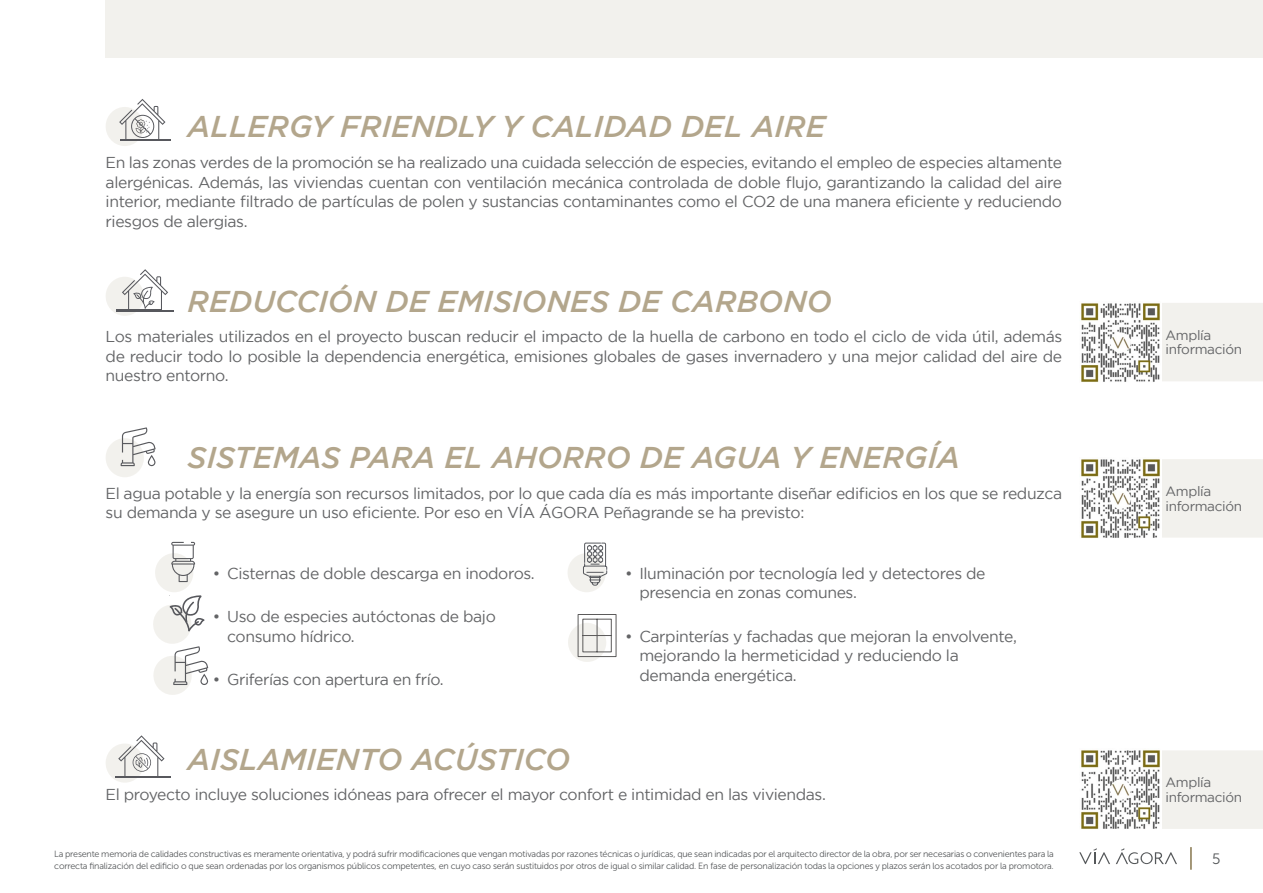
<style>
.page{position:relative;width:1263px;height:893px;background:#fff}
.page>*{position:absolute;margin:0;border:0;box-sizing:border-box;transform-origin:0 0}
.t1{font:italic 500 30px "Gotham";color:#b3a68c}
.t2{font:15.75px/19.5px "Gotham";letter-spacing:-.025em;color:#636466}
.t3{font:15px "Museo Sans 300";color:#55585a}
.t4{font:13.5px/14.7px "Gotham";letter-spacing:-.025em;color:#636466}
.t5{font:9px/12px "Museo Sans 300";letter-spacing:-.02em;color:#55585a}
</style>
<div class="page">
<div style="left:106px;top:0;width:1157px;height:57px;background:#f2f1ed"></div>
<svg style="left:1079px;top:848px;width:31px;height:16px"></svg>
<svg style="left:1116px;top:848px;width:61px;height:16px"></svg>
<hr style="left:1190px;top:847px;width:2px;height:23px;background:#87764e">
<svg style="left:106px;top:735px;width:65px;height:48px"></svg>
<svg style="left:106px;top:99px;width:65px;height:47px"></svg>
<hr style="left:117px;top:310px;width:57px;height:1px;background:#57585d">
<svg style="left:106px;top:269px;width:62px;height:47px"></svg>
<svg style="left:106px;top:427px;width:50px;height:50px"></svg>
<svg style="left:568px;top:542px;width:40px;height:50px"></svg>
<svg style="left:568px;top:614px;width:49px;height:48px"></svg>
<div style="left:1162px;top:303px;width:101px;height:78px;background:#f2f1ed"></div>
<div style="left:1162px;top:459px;width:101px;height:79px;background:#f2f1ed"></div>
<div style="left:1162px;top:750px;width:101px;height:79px;background:#f2f1ed"></div>
<svg style="left:153px;top:541px;width:55px;height:154px"></svg>
<img style="left:1081px;top:303px;width:79px;height:79px">
<img style="left:1081px;top:459px;width:79px;height:80px">
<img style="left:1081px;top:750px;width:79px;height:80px">
<h1 class="t1" style="left:188px;top:110px;width:639px">ALLERGY FRIENDLY Y CALIDAD DEL AIRE</h1>
<p class="t2" style="left:106px;top:152px;width:958px;text-align:justify">En las zonas verdes de la promoción se ha realizado una cuidada selección de especies, evitando el empleo de especies altamente alergénicas. Además, las viviendas cuentan con ventilación mecánica controlada de doble flujo, garantizando la calidad del aire interior, mediante filtrado de partículas de polen y sustancias contaminantes como el CO2 de una manera eficiente y reduciendo riesgos de alergias.</p>
<h1 class="t1" style="left:188px;top:284px;width:646px">REDUCCIÓN DE EMISIONES DE CARBONO</h1>
<p class="t2" style="left:106px;top:327px;width:958px;text-align:justify">Los materiales utilizados en el proyecto buscan reducir el impacto de la huella de carbono en todo el ciclo de vida útil, además de reducir todo lo posible la dependencia energética, emisiones globales de gases invernadero y una mejor calidad del aire de nuestro entorno.</p>
<h1 class="t1" style="left:188px;top:440px;width:774px">SISTEMAS PARA EL AHORRO DE AGUA Y ENERGÍA</h1>
<p class="t2" style="left:106px;top:483px;width:958px">El agua potable y la energía son recursos limitados, por lo que cada día es más importante diseñar edificios en los que se reduzca su demanda y se asegure un uso eficiente. Por eso en VÍA ÁGORA Peñagrande se ha previsto:</p>
<p class="t2" style="left:213px;top:563px;width:323px">• Cisternas de doble descarga en inodoros.</p>
<p class="t2" style="left:227px;top:606px;width:270px;text-indent:-14px">• Uso de especies autóctonas de bajo consumo hídrico.</p>
<p class="t2" style="left:213px;top:669px;width:232px">• Griferías con apertura en frío.</p>
<p class="t2" style="left:639px;top:563px;width:348px;text-indent:-14px">• Iluminación por tecnología led y detectores de presencia en zonas comunes.</p>
<p class="t2" style="left:639px;top:626px;width:379px;text-indent:-14px">• Carpinterías y fachadas que mejoran la envolvente, mejorando la hermeticidad y reduciendo la demanda energética.</p>
<h1 class="t1" style="left:188px;top:742px;width:384px">AISLAMIENTO ACÚSTICO</h1>
<p class="t2" style="left:106px;top:785px;width:722px">El proyecto incluye soluciones idóneas para ofrecer el mayor confort e intimidad en las viviendas.</p>
<p class="t5" style="left:54px;top:848px;width:1001px">La presente memoria de calidades constructivas es meramente orientativa, y podrá sufrir modificaciones que vengan motivadas por razones técnicas o jurídicas, que sean indicadas por el arquitecto director de la obra, por ser necesarias o convenientes para la correcta finalización del edificio o que sean ordenadas por los organismos públicos competentes, en cuyo caso serán sustituidos por otros de igual o similar calidad. En fase de personalización todas la opciones y plazos serán los acotados por la promotora.</p>
<p class="t4" style="left:1165px;top:327px;width:78px">Amplía información</p>
<p class="t4" style="left:1165px;top:484px;width:78px">Amplía información</p>
<p class="t4" style="left:1165px;top:775px;width:78px">Amplía información</p>
<p class="t3" style="left:1212px;top:851px;width:10px">5</p>
</div>
